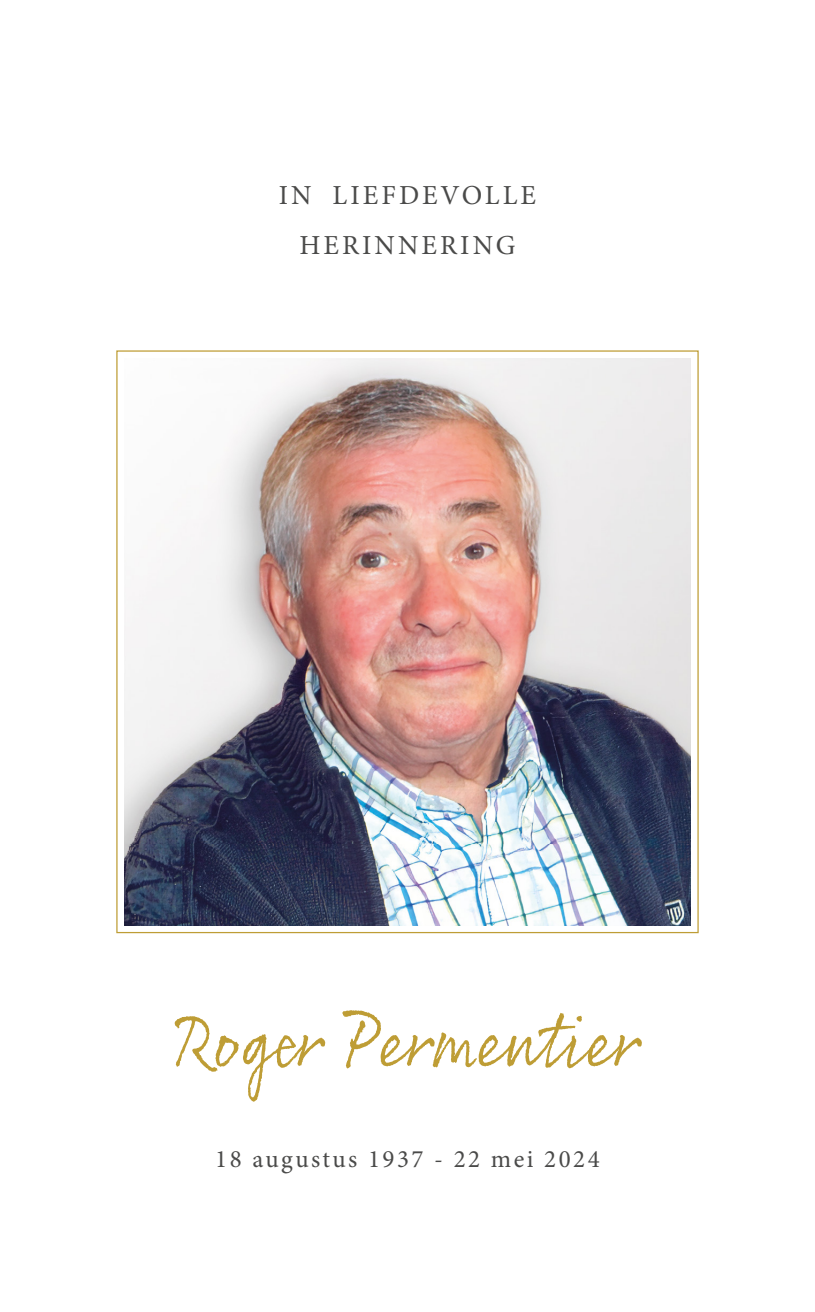
<style>
.page{position:relative;width:815px;height:1312px;background:#fff}
.page>*{position:absolute;margin:0;border:0;box-sizing:border-box;transform-origin:0 0}
.t1{font:81px "Rollerscript Rough";letter-spacing:.015em;color:#be9d35;scale:.83 1}
.t2{font:27.5px/50px "Minion Pro";letter-spacing:.11em;color:#4a4a49;text-align:center}
.t3{font:25px "Minion Pro";letter-spacing:.1em;color:#4a4a49}
</style>
<div class="page">
<img style="left:124px;top:358px;width:567px;height:567px">
<p class="t2" style="left:279px;top:171px;width:259px">IN LIEFDEVOLLE<br>HERINNERING</p>
<h1 class="t1" style="left:175px;top:989px;width:563px">Roger Permentier</h1>
<p class="t3" style="left:215px;top:1141px;width:386px">18 augustus 1937 - 22 mei 2024</p>
</div>
